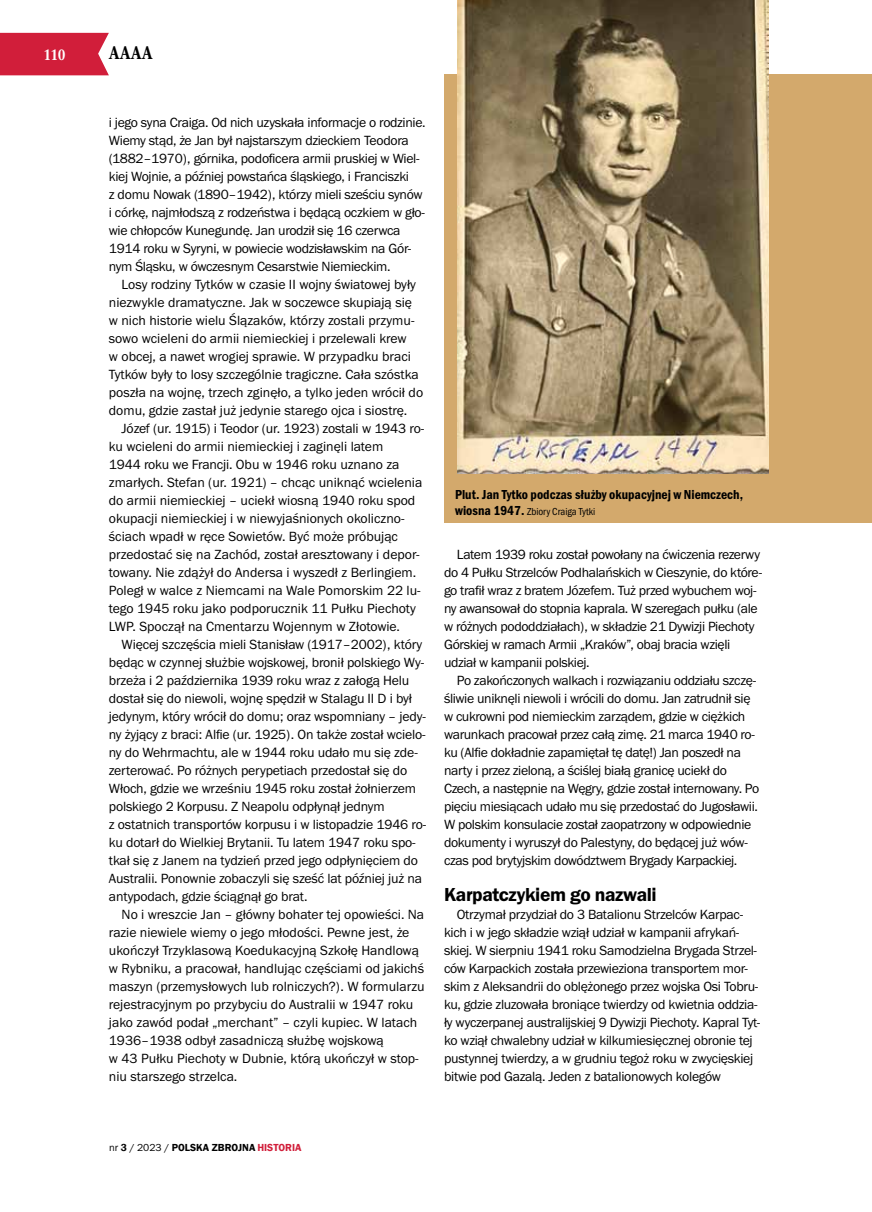
<style>
.page{position:relative;width:872px;height:1212px;background:#fff}
.page>*{position:absolute;margin:0;border:0;box-sizing:border-box;transform-origin:0 0}
.t1{font:19.5px "Franklin Gothic URW Dem";letter-spacing:-.02em;color:#000}
.t2{font:18px "Classic Cnd EFN Black";color:#000}
.t3{font:15px "Classic Cnd EFN Black";color:#fff}
.t4{font:13.8px/18px "Franklin Gothic URW Boo";letter-spacing:-.02em;color:#000}
.t5{font:13.8px/18px "Franklin Gothic URW Boo";color:#000}
.t6{font:13.5px "Franklin Gothic URW Con Dem";color:#000}
.t7{font:600 10.5px "Franklin Gothic";color:#000}
.t8{font:10.5px "Franklin Gothic URW Cond";color:#000}
.s1{font-family:"Franklin Gothic URW Con Dem";font-size:13.5px}
.s2{font-family:"Franklin Gothic URW Boo";font-weight:400}
.s3{color:#d11e3a}
</style>
<div class="page">
<div style="left:444px;top:75px;width:428px;height:448px;background:#d3a96c"></div>
<img style="left:457px;top:0;width:311px;height:473px">
<div style="left:0;top:33px;width:109px;height:42px;background:#d11e3a"></div>
<p class="t3" style="left:44px;top:46px;width:23px">110</p>
<h2 class="t2" style="left:109px;top:42px;width:45px">AAAA</h2>
<p class="t4" style="left:109px;top:113px;width:318px">i jego syna Craiga. Od nich uzyskała informacje o rodzinie.<br>Wiemy stąd, że Jan był najstarszym dzieckiem Teodora (1882–1970), górnika, podoficera armii pruskiej w Wiel&shy;kiej Wojnie, a później powstańca śląskiego, i Franciszki<br>z domu Nowak (1890–1942), którzy mieli sześciu synów i córkę, najmłodszą z rodzeństwa i będącą oczkiem w gło&shy;wie chłopców Kunegundę. Jan urodził się 16 czerwca 1914 roku w Syryni, w powiecie wodzisławskim na Gór&shy;nym Śląsku, w ówczesnym Cesarstwie Niemieckim.</p>
<p class="t5" style="left:109px;top:275px;width:316px;text-indent:13px">Losy rodziny Tytków w czasie II wojny światowej były niezwykle dramatyczne. Jak w soczewce skupiają się w nich historie wielu Ślązaków, którzy zostali przymu&shy;sowo wcieleni do armii niemieckiej i przelewali krew<br>w obcej, a nawet wrogiej sprawie. W przypadku braci Tytków były to losy szczególnie tragiczne. Cała szóstka poszła na wojnę, trzech zginęło, a tylko jeden wrócił do domu, gdzie zastał już jedynie starego ojca i siostrę.</p>
<p class="t5" style="left:109px;top:419px;width:317px;text-indent:13px">Józef (ur. 1915) i Teodor (ur. 1923) zostali w 1943 ro&shy;ku wcieleni do armii niemieckiej i zaginęli latem<br>1944 roku we Francji. Obu w 1946 roku uznano za zmarłych. Stefan (ur. 1921) – chcąc uniknąć wcielenia do armii niemieckiej – uciekł wiosną 1940 roku spod okupacji niemieckiej i w niewyjaśnionych okoliczno&shy;ściach wpadł w ręce Sowietów. Być może próbując przedostać się na Zachód, został aresztowany i depor&shy;towany. Nie zdążył do Andersa i wyszedł z Berlingiem.<br>Poległ w walce z Niemcami na Wale Pomorskim 22 lu&shy;tego 1945 roku jako podporucznik 11 Pułku Piechoty LWP. Spoczął na Cmentarzu Wojennym w Złotowie.</p>
<p class="t4" style="left:109px;top:635px;width:319px;text-indent:13px">Więcej szczęścia mieli Stanisław (1917–2002), który będąc w czynnej służbie wojskowej, bronił polskiego Wy&shy;brzeża i 2 października 1939 roku wraz z załogą Helu dostał się do niewoli, wojnę spędził w Stalagu II D i był jedynym, który wrócił do domu; oraz wspomniany – jedy&shy;ny żyjący z braci: Alfie (ur. 1925). On także został wcielo&shy;ny do Wehrmachtu, ale w 1944 roku udało mu się zde&shy;zerterować. Po różnych perypetiach przedostał się do Włoch, gdzie we wrześniu 1945 roku został żołnierzem polskiego 2 Korpusu. Z Neapolu odpłynął jednym<br>z ostatnich transportów korpusu i w listopadzie 1946 ro&shy;ku dotarł do Wielkiej Brytanii. Tu latem 1947 roku spo&shy;tkał się z Janem na tydzień przed jego odpłynięciem do Australii. Ponownie zobaczyli się sześć lat później już na antypodach, gdzie ściągnął go brat.</p>
<p class="t5" style="left:109px;top:905px;width:317px;text-indent:13px">No i wreszcie Jan – główny bohater tej opowieści. Na razie niewiele wiemy o jego młodości. Pewne jest, że ukończył Trzyklasową Koedukacyjną Szkołę Handlową w Rybniku, a pracował, handlując częściami od jakichś maszyn (przemysłowych lub rolniczych?). W formularzu rejestracyjnym po przybyciu do Australii w 1947 roku jako zawód podał „merchant” – czyli kupiec. W latach 1936–1938 odbył zasadniczą służbę wojskową<br>w 43 Pułku Piechoty w Dubnie, którą ukończył w stop&shy;niu starszego strzelca.</p>
<p class="t6" style="left:455px;top:485px;width:289px">Plut. Jan Tytko podczas służby okupacyjnej w Niemczech,</p>
<p class="t8" style="left:455px;top:504px;width:142px"><span class="s1">wiosna 1947.</span> Zbiory Craiga Tytki</p>
<p class="t4" style="left:444px;top:545px;width:320px;text-indent:13px">Latem 1939 roku został powołany na ćwiczenia rezerwy do 4 Pułku Strzelców Podhalańskich w Cieszynie, do które&shy;go trafił wraz z bratem Józefem. Tuż przed wybuchem woj&shy;ny awansował do stopnia kaprala. W szeregach pułku (ale w różnych pododdziałach), w składzie 21 Dywizji Piechoty Górskiej w ramach Armii „Kraków”, obaj bracia wzięli udział w kampanii polskiej.</p>
<p class="t4" style="left:444px;top:671px;width:317px;text-indent:13px">Po zakończonych walkach i rozwiązaniu oddziału szczę&shy;śliwie uniknęli niewoli i wrócili do domu. Jan zatrudnił się w cukrowni pod niemieckim zarządem, gdzie w ciężkich warunkach pracował przez całą zimę. 21 marca 1940 ro&shy;ku (Alfie dokładnie zapamiętał tę datę!) Jan poszedł na narty i przez zieloną, a ściślej białą granicę uciekł do Czech, a następnie na Węgry, gdzie został internowany. Po pięciu miesiącach udało mu się przedostać do Jugosławii.<br>W polskim konsulacie został zaopatrzony w odpowiednie dokumenty i wyruszył do Palestyny, do będącej już wów&shy;czas pod brytyjskim dowództwem Brygady Karpackiej.</p>
<h1 class="t1" style="left:444px;top:882px;width:214px">Karpatczykiem go nazwali</h1>
<p class="t4" style="left:444px;top:905px;width:318px;text-indent:13px">Otrzymał przydział do 3 Batalionu Strzelców Karpac&shy;kich i w jego składzie wziął udział w kampanii afrykań&shy;skiej. W sierpniu 1941 roku Samodzielna Brygada Strzel&shy;ców Karpackich została przewieziona transportem mor&shy;skim z Aleksandrii do oblężonego przez wojska Osi Tobru&shy;ku, gdzie zluzowała broniące twierdzy od kwietnia oddzia&shy;ły wyczerpanej australijskiej 9 Dywizji Piechoty. Kapral Tyt&shy;ko wziął chwalebny udział w kilkumiesięcznej obronie tej pustynnej twierdzy, a w grudniu tegoż roku w zwycięskiej bitwie pod Gazalą. Jeden z batalionowych kolegów</p>
<p class="t7" style="left:109px;top:1141px;width:194px"><span class="s2">nr</span> 3 <span class="s2">/ 2023 /</span> POLSKA ZBROJNA <span class="s3">HISTORIA</span></p>
</div>
